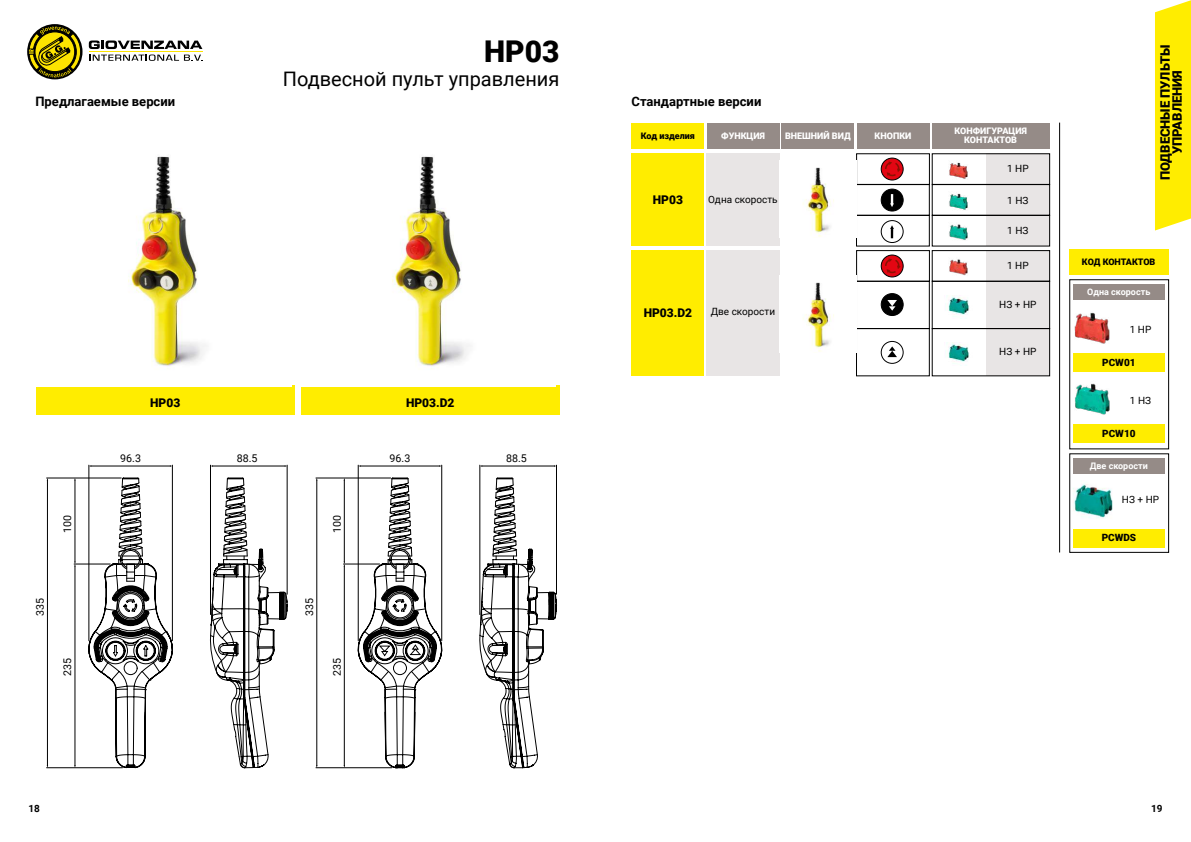
<style>
.page{position:relative;width:1191px;height:842px;background:#fff}
.page>*{position:absolute;margin:0;border:0;box-sizing:border-box;transform-origin:0 0}
.t1{font:900 30px "Roboto";color:#000}
.t2{font:20px "Roboto";color:#000}
.t3{font:700 13px "Roboto";color:#000}
.t4{font:900 13px/12px "Roboto";color:#000;text-align:center}
.t5{font:900 12px "Roboto";color:#000}
.t6{font:10.6px "Roboto";color:#000}
.t7{font:10px "Roboto";color:#000}
.t8{font:900 10px "Roboto";color:#000}
.t9{font:700 10px "Roboto";color:#000}
.t10{font:900 9px/9px "Roboto";color:#fff;text-align:center}
.t11{font:900 9px "Roboto";letter-spacing:-.005em;color:#000}
.t12{font:700 9px "Roboto";color:#fff}
</style>
<div class="page">
<div style="left:1155px;top:0;width:36px;height:230px;background:#ffed00"></div>
<svg style="left:27px;top:24px;width:55px;height:55px"></svg>
<svg style="left:29px;top:27px;width:52px;height:50px;background:#958a1f"></svg>
<hr style="left:89px;top:51px;width:113px;height:1px;background:#fde400">
<svg style="left:89px;top:41px;width:113px;height:8px"></svg>
<svg style="left:89px;top:55px;width:113px;height:6px"></svg>
<img style="left:1073px;top:484px;width:40px;height:34px">
<div style="left:36px;top:386px;width:258px;height:29px;background:#ffed00"></div>
<div style="left:301px;top:386px;width:258px;height:29px;background:#ffed00"></div>
<svg style="left:479px;top:478px;width:78px;height:290px"></svg>
<hr style="left:556px;top:465px;width:1px;height:129px;background:#000">
<hr style="left:479px;top:465px;width:1px;height:149px;background:#000">
<hr style="left:441px;top:465px;width:1px;height:176px;background:#000">
<hr style="left:358px;top:465px;width:1px;height:176px;background:#000">
<hr style="left:482px;top:466px;width:72px;height:1px;background:#000">
<hr style="left:360px;top:466px;width:80px;height:1px;background:#000">
<hr style="left:316px;top:478px;width:75px;height:1px;background:#000">
<hr style="left:343px;top:564px;width:36px;height:1px;background:#000">
<hr style="left:316px;top:767px;width:76px;height:1px;background:#000">
<hr style="left:317px;top:480px;width:1px;height:286px;background:#000">
<hr style="left:344px;top:480px;width:1px;height:82px;background:#000">
<hr style="left:344px;top:566px;width:1px;height:200px;background:#000">
<svg style="left:357px;top:478px;width:85px;height:290px"></svg>
<svg style="left:88px;top:479px;width:55px;height:289px"></svg>
<svg style="left:94px;top:478px;width:79px;height:286px"></svg>
<hr style="left:287px;top:465px;width:1px;height:129px;background:#000">
<hr style="left:210px;top:465px;width:1px;height:149px;background:#000">
<hr style="left:172px;top:465px;width:1px;height:176px;background:#000">
<hr style="left:89px;top:465px;width:1px;height:176px;background:#000">
<hr style="left:212px;top:466px;width:73px;height:1px;background:#000">
<hr style="left:91px;top:466px;width:79px;height:1px;background:#000">
<hr style="left:47px;top:478px;width:74px;height:1px;background:#000">
<hr style="left:74px;top:564px;width:36px;height:1px;background:#000">
<hr style="left:47px;top:767px;width:75px;height:1px;background:#000">
<hr style="left:47px;top:480px;width:1px;height:286px;background:#000">
<hr style="left:75px;top:480px;width:1px;height:82px;background:#000">
<hr style="left:75px;top:566px;width:1px;height:200px;background:#000">
<svg style="left:210px;top:478px;width:77px;height:290px"></svg>
<img style="left:128px;top:156px;width:78px;height:213px">
<img style="left:392px;top:156px;width:78px;height:213px">
<div style="left:986px;top:251px;width:63px;height:125px;background:#e8e5e5"></div>
<div style="left:986px;top:154px;width:63px;height:92px;background:#e8e5e5"></div>
<div style="left:706px;top:123px;width:73px;height:26px;background:#958b87"></div>
<div style="left:781px;top:123px;width:73px;height:26px;background:#958b87"></div>
<div style="left:856px;top:123px;width:73px;height:26px;background:#958b87"></div>
<div style="left:932px;top:123px;width:117px;height:26px;background:#958b87"></div>
<div style="left:631px;top:123px;width:73px;height:26px;background:#ffed00"></div>
<div style="left:631px;top:154px;width:73px;height:92px;background:#ffed00"></div>
<div style="left:706px;top:154px;width:73px;height:92px;background:#e8e5e5"></div>
<div style="left:856px;top:184px;width:73px;height:31px;border:1px solid #000"></div>
<div style="left:932px;top:184px;width:117px;height:31px;border:1px solid #000"></div>
<div style="left:856px;top:215px;width:73px;height:31px;border:1px solid #000"></div>
<div style="left:932px;top:215px;width:117px;height:31px;border:1px solid #000"></div>
<div style="left:631px;top:251px;width:73px;height:125px;background:#ffed00"></div>
<div style="left:706px;top:251px;width:73px;height:125px;background:#e8e5e5"></div>
<div style="left:856px;top:250px;width:73px;height:31px;border:1px solid #000"></div>
<div style="left:932px;top:250px;width:117px;height:31px;border:1px solid #000"></div>
<div style="left:856px;top:281px;width:73px;height:48px;border:1px solid #000"></div>
<div style="left:932px;top:281px;width:117px;height:48px;border:1px solid #000"></div>
<div style="left:856px;top:328px;width:73px;height:48px;border:1px solid #000"></div>
<div style="left:932px;top:328px;width:117px;height:48px;border:1px solid #000"></div>
<svg style="left:881px;top:158px;width:22px;height:22px"></svg>
<div style="left:881px;top:158px;width:22px;height:22px;border:1px solid #000;border-radius:50%"></div>
<svg style="left:884px;top:161px;width:16px;height:15px"></svg>
<svg style="left:890px;top:225px;width:4px;height:13px"></svg>
<div style="left:881px;top:220px;width:22px;height:23px;border:1px solid #000;border-radius:50%"></div>
<div style="left:881px;top:189px;width:22px;height:22px;background:#000;border-radius:50%"></div>
<div style="left:881px;top:189px;width:22px;height:22px;border:1px solid #000;border-radius:50%"></div>
<svg style="left:890px;top:194px;width:4px;height:13px"></svg>
<svg style="left:881px;top:255px;width:22px;height:22px"></svg>
<div style="left:881px;top:255px;width:22px;height:22px;border:1px solid #000;border-radius:50%"></div>
<svg style="left:884px;top:258px;width:16px;height:15px"></svg>
<div style="left:881px;top:341px;width:22px;height:23px;border:1px solid #000;border-radius:50%"></div>
<svg style="left:887px;top:346px;width:10px;height:11px"></svg>
<div style="left:881px;top:294px;width:22px;height:21px;background:#000;border-radius:50%"></div>
<div style="left:881px;top:293px;width:22px;height:23px;border:1px solid #000;border-radius:50%"></div>
<svg style="left:887px;top:300px;width:10px;height:11px"></svg>
<img style="left:803px;top:167px;width:31px;height:70px">
<img style="left:803px;top:282px;width:31px;height:70px">
<img style="left:1060px;top:298px;width:50px;height:65px">
<img style="left:949px;top:162px;width:19px;height:17px">
<img style="left:949px;top:193px;width:19px;height:17px">
<img style="left:949px;top:224px;width:19px;height:16px">
<img style="left:949px;top:259px;width:19px;height:17px">
<div style="left:1073px;top:284px;width:91px;height:16px;background:#958b87"></div>
<div style="left:1073px;top:353px;width:91px;height:18px;background:#ffed00"></div>
<div style="left:1073px;top:424px;width:91px;height:18px;background:#ffed00"></div>
<div style="left:1073px;top:529px;width:91px;height:18px;background:#ffed00"></div>
<div style="left:1069px;top:249px;width:99px;height:26px;background:#ffed00"></div>
<div style="left:1073px;top:458px;width:91px;height:16px;background:#958b87"></div>
<hr style="left:1059px;top:123px;width:1px;height:429px;background:#000">
<img style="left:1059px;top:369px;width:80px;height:66px">
<img style="left:945px;top:295px;width:24px;height:22px">
<img style="left:945px;top:342px;width:24px;height:22px">
<h3 class="t3" style="left:35px;top:92px;width:141px">Предлагаемые версии</h3>
<h1 class="t1" style="left:484px;top:30px;width:77px">HP03</h1>
<h2 class="t2" style="left:283px;top:64px;width:278px">Подвесной пульт управления</h2>
<p class="t5" style="left:150px;top:394px;width:32px">HP03</p>
<p class="t5" style="left:406px;top:394px;width:50px">HP03.D2</p>
<p class="t6" style="left:60px;top:533px;width:19px;rotate:-90deg">100</p>
<p class="t6" style="left:32px;top:616px;width:19px;rotate:-90deg">335</p>
<p class="t6" style="left:60px;top:676px;width:19px;rotate:-90deg">235</p>
<p class="t6" style="left:120px;top:451px;width:22px">96.3</p>
<p class="t6" style="left:237px;top:451px;width:22px">88.5</p>
<p class="t6" style="left:329px;top:533px;width:19px;rotate:-90deg">100</p>
<p class="t6" style="left:302px;top:616px;width:19px;rotate:-90deg">335</p>
<p class="t6" style="left:329px;top:676px;width:19px;rotate:-90deg">235</p>
<p class="t6" style="left:389px;top:451px;width:22px">96.3</p>
<p class="t6" style="left:506px;top:451px;width:22px">88.5</p>
<h3 class="t3" style="left:631px;top:92px;width:131px">Стандартные версии</h3>
<p class="t11" style="left:658px;top:130px;width:20px">КОД</p>
<p class="t10" style="left:721px;top:131px;width:45px">ФУНКЦИЯ</p>
<p class="t10" style="left:785px;top:131px;width:67px">ВНЕШНИЙ ВИД</p>
<p class="t10" style="left:874px;top:131px;width:38px">КНОПКИ</p>
<p class="t10" style="left:954px;top:126px;width:74px">КОНФИГУРАЦИЯ<br>КОНТАКТОВ</p>
<p class="t11" style="left:641px;top:130px;width:56px">Код изделия</p>
<p class="t5" style="left:653px;top:191px;width:32px">HP03</p>
<p class="t7" style="left:708px;top:192px;width:71px">Одна скорость</p>
<p class="t5" style="left:643px;top:304px;width:50px">HP03.D2</p>
<p class="t7" style="left:710px;top:305px;width:66px">Две скорости</p>
<p class="t7" style="left:1007px;top:161px;width:23px">1 НР</p>
<p class="t7" style="left:1007px;top:193px;width:23px">1 НЗ</p>
<p class="t7" style="left:1007px;top:224px;width:23px">1 НЗ</p>
<p class="t7" style="left:1007px;top:258px;width:23px">1 НР</p>
<p class="t7" style="left:999px;top:297px;width:39px">НЗ + НР</p>
<p class="t7" style="left:999px;top:344px;width:39px">НЗ + НР</p>
<h3 class="t4" style="left:1158px;top:180px;width:137px;rotate:-90deg">ПОДВЕСНЫЕ ПУЛЬТЫ<br>УПРАВЛЕНИЯ</h3>
<p class="t11" style="left:1082px;top:256px;width:75px">КОД КОНТАКТОВ</p>
<p class="t12" style="left:1087px;top:285px;width:65px">Одна скорость</p>
<p class="t7" style="left:1129px;top:322px;width:23px">1 НР</p>
<p class="t8" style="left:1102px;top:355px;width:35px">PCW01</p>
<p class="t7" style="left:1130px;top:393px;width:23px">1 НЗ</p>
<p class="t8" style="left:1102px;top:426px;width:35px">PCW10</p>
<p class="t12" style="left:1089px;top:460px;width:60px">Две скорости</p>
<p class="t7" style="left:1122px;top:493px;width:39px">НЗ + НР</p>
<p class="t8" style="left:1101px;top:531px;width:36px">PCWDS</p>
<p class="t9" style="left:28px;top:801px;width:13px">18</p>
<p class="t9" style="left:1151px;top:801px;width:13px">19</p>
</div>
